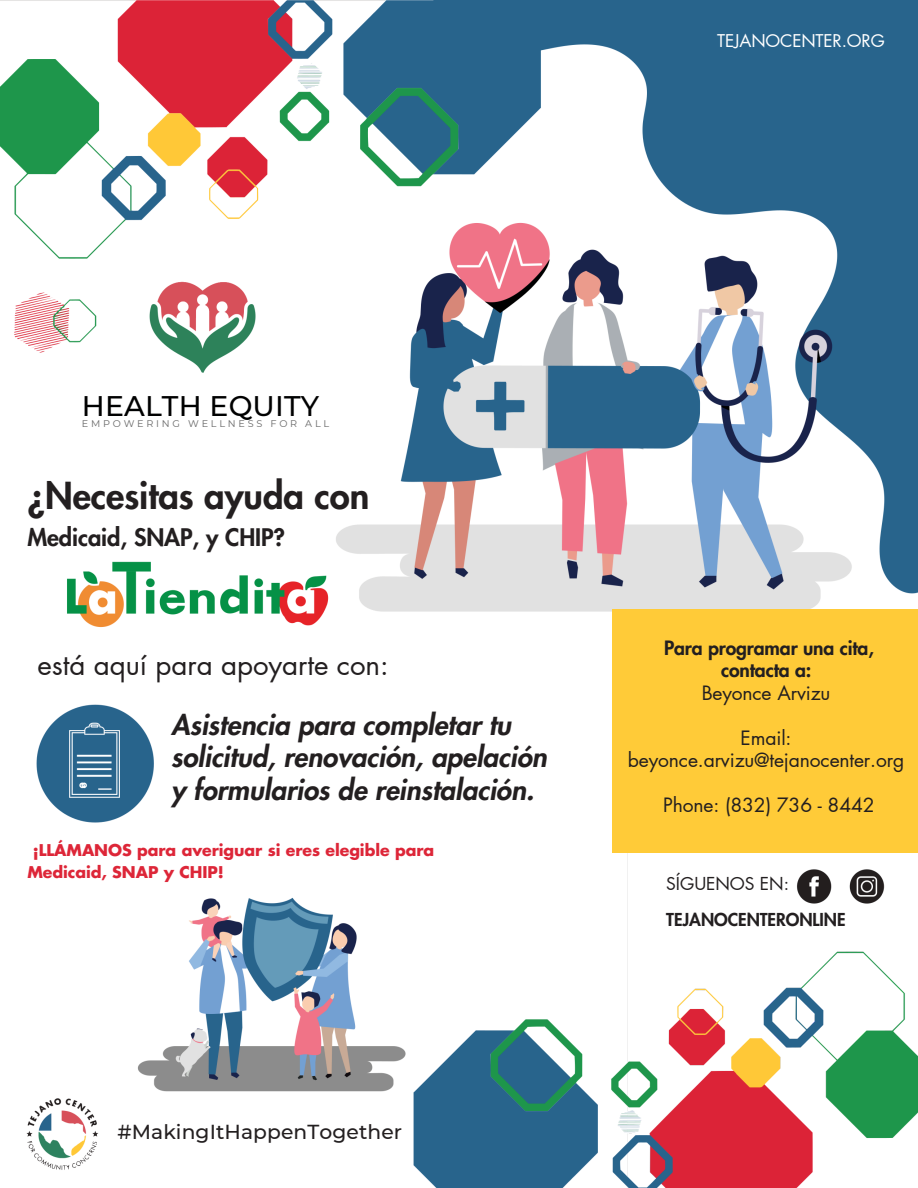
<style>
.page{position:relative;width:918px;height:1188px;background:#fff}
.page>*{position:absolute;margin:0;border:0;box-sizing:border-box;transform-origin:0 0}
.t1{font:800 36.45px "Futura LT Pro";color:#231f20}
.t2{font:500 28.35px "Montserrat";letter-spacing:.005em;color:#000101}
.t3{font:italic 800 27.75px/32.7px "Futura LT Pro";color:#231f20}
.t4{font:27.75px "Futura LT Pro";color:#231f20}
.t5{font:800 23.7px "Futura LT Pro";letter-spacing:-.005em;color:#231f20}
.t6{font:500 20.25px "Montserrat";letter-spacing:.005em;color:#231f20}
.t7{font:19.35px/22.5px "Futura LT Pro";letter-spacing:-.005em;color:#231f20;text-align:center}
.t8{font:800 19.35px/22.5px "Futura LT Pro";letter-spacing:-.005em;color:#231f20;text-align:center}
.t9{font:800 17.4px "Futura LT Pro";letter-spacing:-.005em;color:#231f20}
.t10{font:17.4px "Futura LT Pro";letter-spacing:-.005em;color:#231f20}
.t11{font:17.25px "Futura LT Pro";letter-spacing:-.01em;color:#fff}
.t12{font:700 15.75px "Futura";letter-spacing:-.005em;color:#dd2638}
.t13{font:9.75px "Montserrat";letter-spacing:.285em;color:#686868}
.s1{font-weight:400}
</style>
<div class="page">
<img style="left:0;top:0;width:918px;height:1188px">
<div style="left:613px;top:609px;width:305px;height:244px;background:#ffcb38"></div>
<h1 class="t11" style="left:717px;top:32px;width:169px">TEJANOCENTER.ORG</h1>
<p class="t2" style="left:82px;top:388px;width:239px">HEALTH EQUITY</p>
<p class="t13" style="left:82px;top:418px;width:249px">EMPOWERING WELLNESS FOR ALL</p>
<p class="t1" style="left:27px;top:479px;width:344px">¿Necesitas ayuda con</p>
<p class="t5" style="left:27px;top:527px;width:259px">Medicaid, SNAP, y CHIP?</p>
<p class="t4" style="left:38px;top:652px;width:353px">está aquí para apoyarte con:</p>
<p class="t3" style="left:171px;top:709px;width:377px">Asistencia para completar tu solicitud, renovación, apelación y formularios de reinstalación.</p>
<h3 class="t12" style="left:33px;top:843px;width:403px">¡LLÁMANOS para averiguar si eres elegible para</h3>
<h5 class="t12" style="left:27px;top:865px;width:198px">Medicaid, SNAP y CHIP!</h5>
<p class="t6" style="left:117px;top:1120px;width:286px">#MakingItHappenTogether</p>
<h5 class="t8" style="left:664px;top:637px;width:211px">Para programar una cita, contacta a:<br><span class="s1">Beyonce Arvizu</span></h5>
<h5 class="t7" style="left:628px;top:727px;width:278px">Email: beyonce.arvizu@tejanocenter.org</h5>
<h2 class="t7" style="left:663px;top:795px;width:213px">Phone: (832) 736 - 8442</h2>
<h6 class="t10" style="left:666px;top:875px;width:124px">SÍGUENOS EN:</h6>
<h4 class="t9" style="left:666px;top:911px;width:181px">TEJANOCENTERONLINE</h4>
</div>
